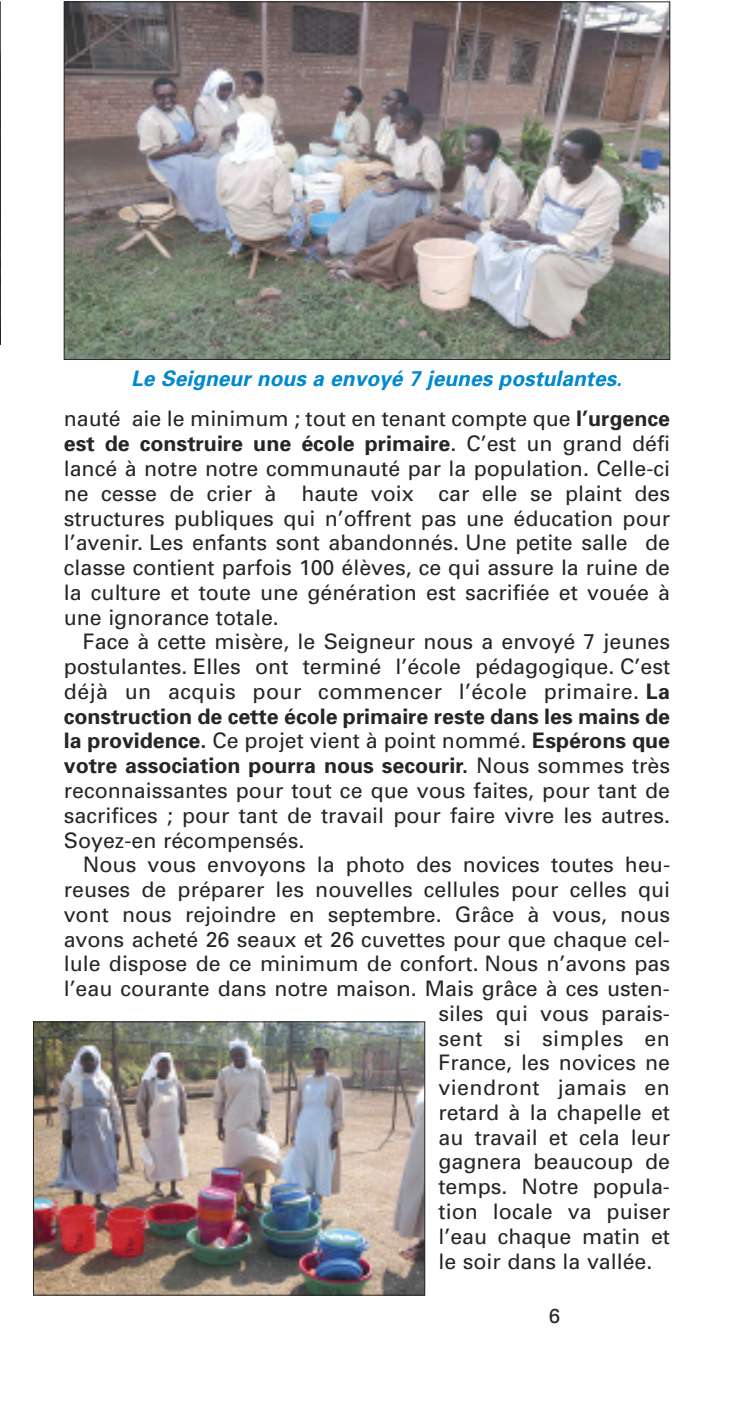
<style>
.page{position:relative;width:734px;height:1404px;background:#fff}
.page>*{position:absolute;margin:0;border:0;box-sizing:border-box;transform-origin:0 0}
.t1{font:21.38px/24.8px "Univers";color:#272627;text-align:justify}
.t2{font:italic 700 21.38px "Univers";color:#0089ce}
.t3{font:21.38px "Univers";letter-spacing:.02em;color:#272627}
.t4{font:20.25px "Univers";color:#272627}
.s1{font-weight:700}
</style>
<div class="page">
<svg style="left:0;top:2px;width:1px;height:342px"></svg>
<img style="left:35px;top:1023px;width:388px;height:270px">
<div style="left:33px;top:1021px;width:392px;height:274px;border:1px solid #272627"></div>
<img style="left:66px;top:4px;width:602px;height:354px">
<p class="t2" style="left:131px;top:370px;width:492px">Le Seigneur nous a envoyé 7 jeunes postulantes.</p>
<p class="t1" style="left:64px;top:408px;width:607px">nauté aie le minimum ; tout en tenant compte que <span class="s1">l’urgence est de construire une école primaire</span>. C’est un grand défi lancé à notre notre communauté par la population. Celle-ci ne cesse de crier à haute voix car elle se plaint des structures publiques qui n’offrent pas une éducation pour l’avenir. Les enfants sont abandonnés. Une petite salle de classe contient parfois 100 élèves, ce qui assure la ruine de la culture et toute une génération est sacrifiée et vouée à une ignorance totale.</p>
<p class="t1" style="left:64px;top:631px;width:607px;text-indent:19px">Face à cette misère, le Seigneur nous a envoyé 7 jeunes postulantes. Elles ont terminé l’école pédagogique. C’est déjà un acquis pour commencer l’école primaire. <span class="s1">La construction de cette école primaire reste dans les mains de la providence.</span> Ce projet vient à point nommé. <span class="s1">Espérons que votre association pourra nous secourir.</span> Nous sommes très reconnaissantes pour tout ce que vous faites, pour tant de sacrifices ; pour tant de travail pour faire vivre les autres.<br>Soyez-en récompensés.</p>
<p class="t1" style="left:83px;top:854px;width:588px">Nous vous envoyons la photo des novices toutes heu-</p>
<p class="t1" style="left:64px;top:878px;width:607px">reuses de préparer les nouvelles cellules pour celles qui</p>
<p class="t1" style="left:64px;top:903px;width:607px">vont nous rejoindre en septembre. Grâce à vous, nous</p>
<p class="t1" style="left:64px;top:928px;width:607px">avons acheté 26 seaux et 26 cuvettes pour que chaque cel-</p>
<p class="t1" style="left:64px;top:953px;width:607px">lule dispose de ce minimum de confort. Nous n’avons pas</p>
<p class="t1" style="left:64px;top:977px;width:607px">l’eau courante dans notre maison. Mais grâce à ces usten-</p>
<p class="t1" style="left:438px;top:1002px;width:233px">siles qui vous parais-</p>
<p class="t3" style="left:438px;top:1030px;width:233px">sent si simples en</p>
<p class="t1" style="left:438px;top:1052px;width:233px">France, les novices ne</p>
<p class="t3" style="left:438px;top:1079px;width:233px">viendront jamais en</p>
<p class="t1" style="left:438px;top:1101px;width:233px">retard à la chapelle et</p>
<p class="t1" style="left:438px;top:1126px;width:233px">au travail et cela leur</p>
<p class="t1" style="left:438px;top:1151px;width:233px">gagnera beaucoup de</p>
<p class="t1" style="left:438px;top:1175px;width:233px">temps. Notre popula-</p>
<p class="t1" style="left:438px;top:1200px;width:233px">tion locale va puiser</p>
<p class="t1" style="left:438px;top:1225px;width:233px">l’eau chaque matin et</p>
<p class="t1" style="left:438px;top:1250px;width:215px">le soir dans la vallée.</p>
<p class="t4" style="left:548px;top:1307px;width:13px">6</p>
</div>
